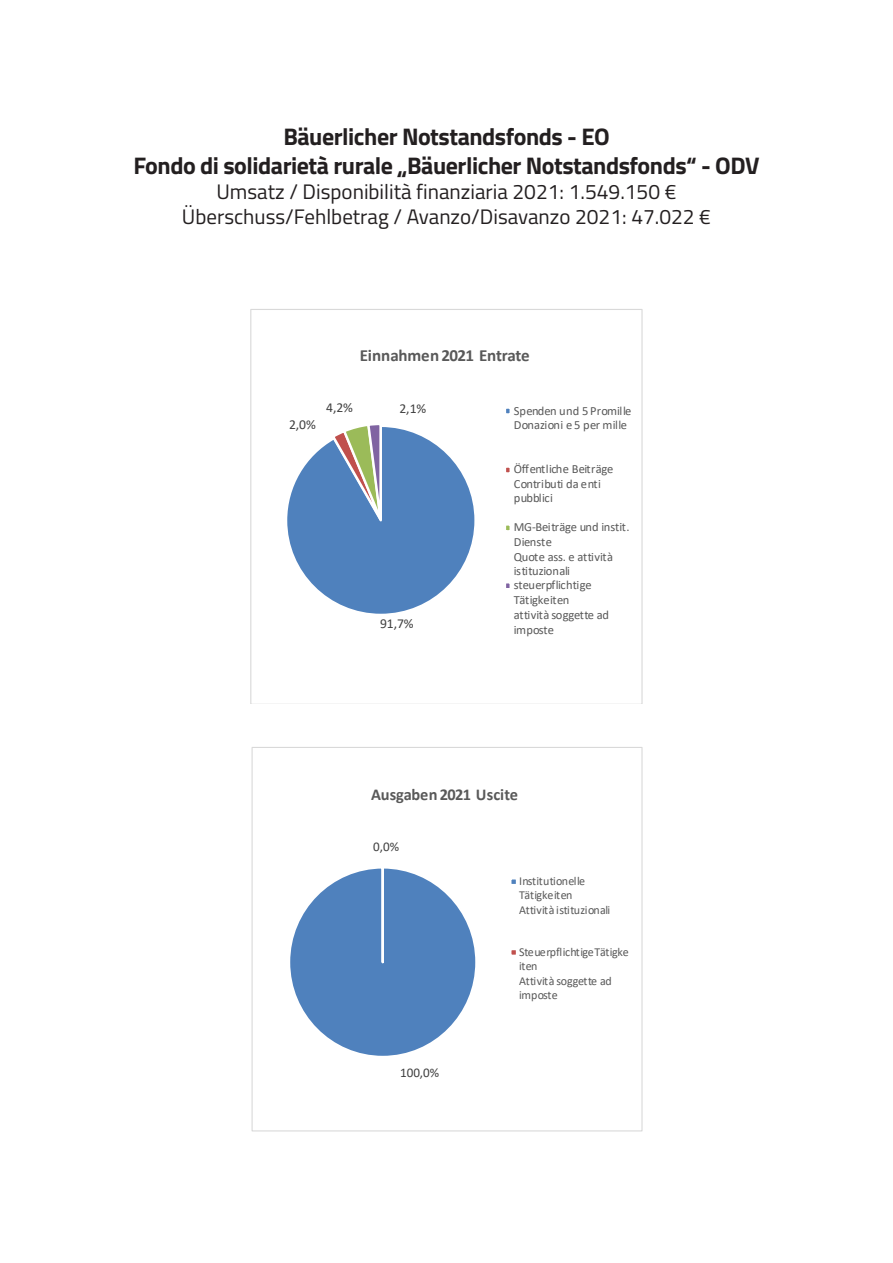
<style>
.page{position:relative;width:893px;height:1263px;background:#fff}
.page>*{position:absolute;margin:0;border:0;box-sizing:border-box;transform-origin:0 0}
.t1{font:700 24px/28.8px "Titillium";letter-spacing:-.02em;color:#231f20;text-align:center}
.t2{font:21px "Titillium";color:#231f20}
.t3{font:700 16.95px "Calibri";letter-spacing:-.015em;color:#595959}
.t4{font:700 16.65px "Calibri";letter-spacing:-.005em;color:#595959}
.t5{font:13.65px "Calibri";color:#404040}
.t6{font:13.2px "Calibri";color:#404040}
.t7{font:12.45px/14.7px "Calibri";letter-spacing:-.015em;color:#595959}
.t8{font:12.45px/14.7px "Calibri";letter-spacing:.015em;color:#595959}
.t9{font:12.15px/14.4px "Calibri";letter-spacing:-.015em;color:#595959}
</style>
<div class="page">
<svg style="left:251px;top:309px;width:391px;height:395px"></svg>
<svg style="left:290px;top:868px;width:186px;height:188px"></svg>
<hr style="left:382px;top:867px;width:2px;height:95px;background:#fff">
<div style="left:510px;top:878px;width:7px;height:7px;background:#4f81bd"></div>
<div style="left:509px;top:877px;width:9px;height:9px;border:2px solid #fff"></div>
<div style="left:510px;top:949px;width:7px;height:7px;background:#c0504d"></div>
<div style="left:509px;top:948px;width:9px;height:9px;border:2px solid #fff"></div>
<div style="left:252px;top:747px;width:390px;height:384px;border:1px solid #d9d9d9"></div>
<p class="t1" style="left:133px;top:121px;width:628px">Bäuerlicher Notstandsfonds - EO<br>Fondo di solidarietà rurale „Bäuerlicher Notstandsfonds“ - ODV</p>
<p class="t2" style="left:216px;top:176px;width:462px">Umsatz / Disponibilità finanziaria 2021: 1.549.150 €</p>
<p class="t2" style="left:182px;top:201px;width:531px">Überschuss/Fehlbetrag / Avanzo/Disavanzo 2021: 47.022 €</p>
<p class="t3" style="left:360px;top:344px;width:172px">Einnahmen 2021 Entrate</p>
<p class="t5" style="left:289px;top:415px;width:28px">2,0%</p>
<p class="t5" style="left:326px;top:398px;width:28px">4,2%</p>
<p class="t5" style="left:399px;top:399px;width:28px">2,1%</p>
<p class="t5" style="left:380px;top:614px;width:35px">91,7%</p>
<p class="t8" style="left:514px;top:403px;width:119px">Spenden und 5 Promille<br>Donazioni e 5 per mille</p>
<p class="t7" style="left:514px;top:461px;width:101px">Öffentliche Beiträge<br>Contributi da enti pubblici</p>
<p class="t7" style="left:514px;top:519px;width:117px">MG-Beiträge und instit.<br>Dienste<br>Quote ass. e attività istituzionali steuerpflichtige<br>Tätigkeiten<br>attività soggette ad imposte</p>
<p class="t4" style="left:371px;top:783px;width:148px">Ausgaben 2021 Uscite</p>
<p class="t6" style="left:373px;top:837px;width:27px">0,0%</p>
<p class="t6" style="left:400px;top:1064px;width:40px">100,0%</p>
<p class="t9" style="left:519px;top:873px;width:93px">Institutionelle<br>Tätigkeiten<br>Attività istituzionali</p>
<p class="t9" style="left:519px;top:944px;width:111px">SteuerpflichtigeTätigke iten<br>Attività soggette ad imposte</p>
</div>
